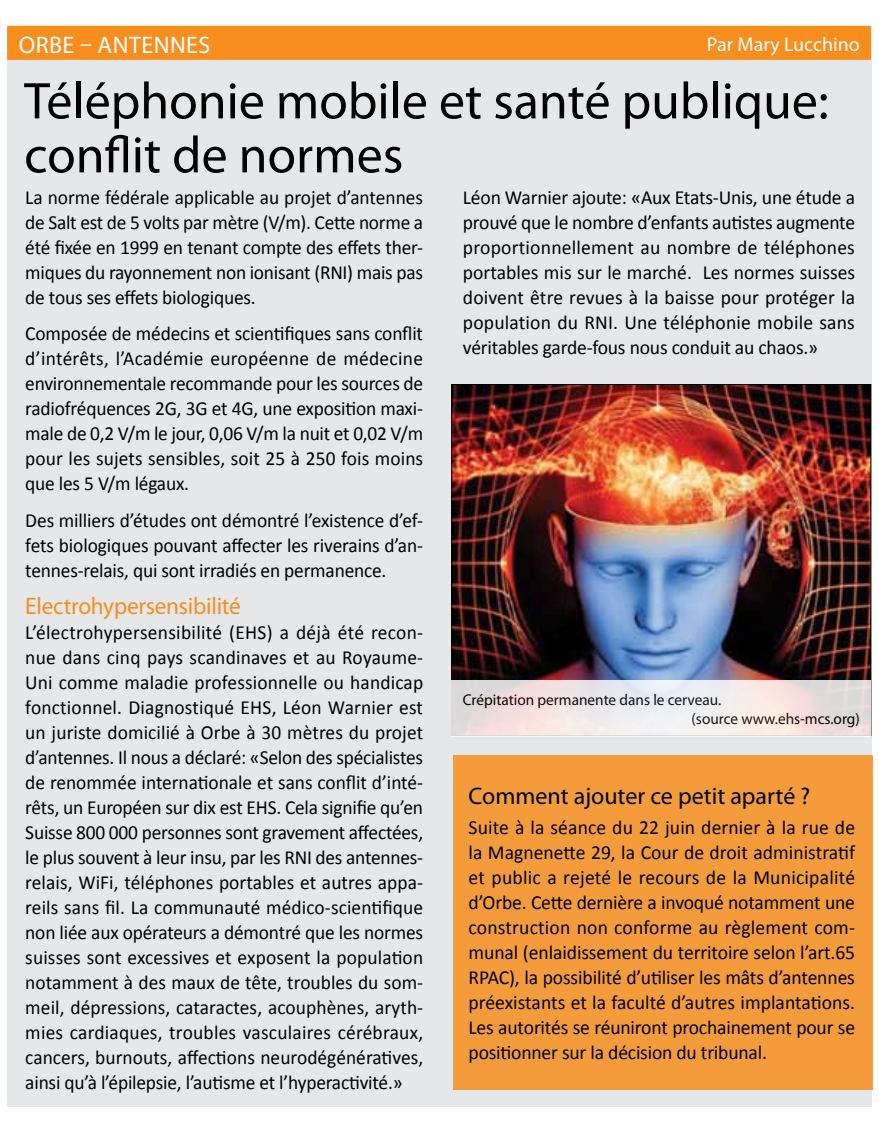
<style>
.page{position:relative;width:879px;height:1134px;background:#fff}
.page>*{position:absolute;margin:0;border:0;box-sizing:border-box;transform-origin:0 0}
.t1{font:52px/54px "Myriad Pro";color:#000}
.t2{font:24px "Myriad Pro";color:#000}
.t3{font:24px "Myriad Pro";letter-spacing:-.01em;color:#f78e1e}
.t4{font:24px "Myriad Pro";letter-spacing:.02em;color:#fff}
.t5{font:20px/25px "Calibri";letter-spacing:-.01em;color:#000;text-align:justify}
.t6{font:20px "Myriad Pro";color:#fff}
.t7{font:15.6px/18.8px "Myriad Pro";color:#000}
</style>
<div class="page">
<div style="left:7px;top:27px;width:865px;height:1080px;background:#e6e7e8"></div>
<img style="left:451px;top:384px;width:420px;height:296px">
<svg style="left:451px;top:680px;width:420px;height:57px"></svg>
<div style="left:7px;top:26px;width:864px;height:34px;background:#f78e1e"></div>
<div style="left:453px;top:756px;width:419px;height:334px;background:#f49b3c"></div>
<p class="t4" style="left:19px;top:30px;width:193px">Orbe – Antennes</p>
<p class="t6" style="left:707px;top:31px;width:154px">Par Mary Lucchino</p>
<h1 class="t1" style="left:24px;top:73px;width:806px">Téléphonie mobile et santé publique: conflit de normes</h1>
<p class="t5" style="left:25px;top:185px;width:399px">La norme fédérale applicable au projet d’antennes de Salt est de 5 volts par mètre (V/m). Cette norme a été fixée en 1999 en tenant compte des effets ther&shy;miques du rayonnement non ionisant (RNI) mais pas de tous ses effets biologiques.</p>
<p class="t5" style="left:25px;top:321px;width:399px">Composée de médecins et scientifiques sans conflit d’intérêts, l’Académie européenne de médecine environnementale recommande pour les sources de radiofréquences 2G, 3G et 4G, une exposition maxi&shy;male de 0,2 V/m le jour, 0,06 V/m la nuit et 0,02 V/m pour les sujets sensibles, soit 25 à 250 fois moins que les 5 V/m légaux.</p>
<p class="t5" style="left:25px;top:508px;width:399px">Des milliers d’études ont démontré l’existence d’ef&shy;fets biologiques pouvant affecter les riverains d’an&shy;tennes-relais, qui sont irradiés en permanence.</p>
<p class="t3" style="left:25px;top:591px;width:217px">Electrohypersensibilité</p>
<p class="t5" style="left:25px;top:620px;width:399px">L’électrohypersensibilité (EHS) a déjà été recon&shy;nue dans cinq pays scandinaves et au Royaume-Uni comme maladie professionnelle ou handicap fonctionnel. Diagnostiqué EHS, Léon Warnier est un juriste domicilié à Orbe à 30 mètres du projet d’antennes. Il nous a déclaré: «Selon des spécialistes de renommée internationale et sans conflit d’inté&shy;rêts, un Européen sur dix est EHS. Cela signifie qu’en Suisse 800 000 personnes sont gravement affectées, le plus souvent à leur insu, par les RNI des antennes&shy;relais, WiFi, téléphones portables et autres appa&shy;reils sans fil. La communauté médico-scientifique non liée aux opérateurs a démontré que les normes suisses sont excessives et exposent la population notamment à des maux de tête, troubles du som&shy;meil, dépressions, cataractes, acouphènes, aryth&shy;mies cardiaques, troubles vasculaires cérébraux, cancers, burnouts, affections neurodégénératives, ainsi qu’à l’épilepsie, l’autisme et l’hyperactivité.»</p>
<p class="t5" style="left:463px;top:185px;width:394px">Léon Warnier ajoute: «Aux Etats-Unis, une étude a prouvé que le nombre d’enfants autistes augmente proportionnellement au nombre de téléphones portables mis sur le marché. Les normes suisses doivent être revues à la baisse pour protéger la population du RNI. Une téléphonie mobile sans véritables garde-fous nous conduit au chaos.»</p>
<p class="t7" style="left:691px;top:690px;width:170px;text-indent:-229px">Crépitation permanente dans le cerveau.<br>(source www.ehs-mcs.org)</p>
<p class="t2" style="left:468px;top:781px;width:343px">Comment ajouter ce petit aparté ?</p>
<p class="t5" style="left:468px;top:815px;width:388px">Suite à la séance du 22 juin dernier à la rue de la Magnenette 29, la Cour de droit administratif et public a rejeté le recours de la Municipalité d’Orbe. Cette dernière a invoqué notamment une construction non conforme au règlement com&shy;munal (enlaidissement du territoire selon l’art.65<br>RPAC), la possibilité d’utiliser les mâts d’antennes préexistants et la faculté d’autres implantations.<br>Les autorités se réuniront prochainement pour se positionner sur la décision du tribunal.</p>
</div>
